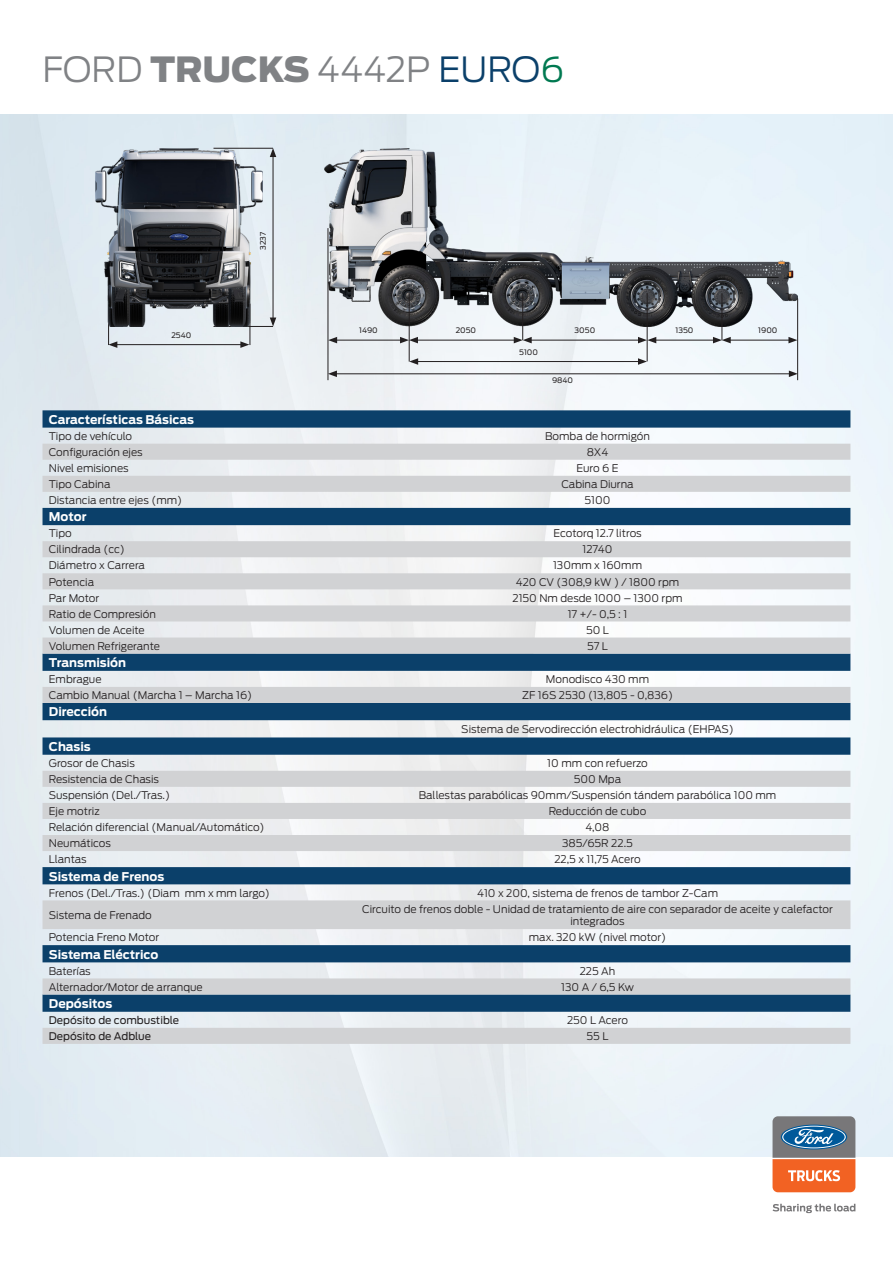
<style>
.page{position:relative;width:893px;height:1263px;background:#fff}
.page>*{position:absolute;margin:0;border:0;box-sizing:border-box;transform-origin:0 0}
.t1{font:300 34.5px "Ford Antenna";color:#808285}
.t2{font:700 12px "Ford Antenna";color:#fff}
.t3{font:300 10.5px/12.6px "Ford Antenna";color:#231f20;text-align:center}
.t4{font:10.5px "Ford Antenna";color:#231f20}
.t5{font:7.5px "Ford Antenna";color:#231f20}
.s1{font-weight:900}
.s2{color:#0b406a}
.s3{color:#017951}
</style>
<div class="page">
<img style="left:0;top:114px;width:893px;height:1044px">
<svg style="left:43px;top:410px;width:807px;height:34px"></svg>
<svg style="left:43px;top:444px;width:807px;height:600px"></svg>
<svg style="left:772px;top:1116px;width:83px;height:76px;background:#a67c6e"></svg>
<svg style="left:772px;top:1204px;width:83px;height:9px"></svg>
<hr style="left:108px;top:304px;width:1px;height:41px;background:#231f20">
<hr style="left:250px;top:304px;width:1px;height:41px;background:#231f20">
<hr style="left:115px;top:344px;width:128px;height:1px;background:#231f20">
<svg style="left:108px;top:341px;width:9px;height:7px"></svg>
<svg style="left:240px;top:341px;width:9px;height:7px"></svg>
<hr style="left:213px;top:148px;width:60px;height:1px;background:#231f20">
<hr style="left:213px;top:326px;width:60px;height:1px;background:#231f20">
<hr style="left:273px;top:155px;width:1px;height:165px;background:#231f20">
<svg style="left:270px;top:148px;width:6px;height:9px"></svg>
<svg style="left:270px;top:317px;width:6px;height:9px"></svg>
<img style="left:95px;top:148px;width:167px;height:178px">
<img style="left:325px;top:149px;width:473px;height:177px">
<hr style="left:328px;top:228px;width:1px;height:152px;background:#231f20">
<hr style="left:409px;top:293px;width:1px;height:68px;background:#231f20">
<hr style="left:647px;top:293px;width:1px;height:68px;background:#231f20">
<hr style="left:522px;top:293px;width:1px;height:47px;background:#231f20">
<hr style="left:722px;top:293px;width:1px;height:47px;background:#231f20">
<hr style="left:797px;top:299px;width:1px;height:81px;background:#231f20">
<hr style="left:416px;top:340px;width:100px;height:1px;background:#231f20">
<hr style="left:416px;top:361px;width:224px;height:1px;background:#231f20">
<svg style="left:409px;top:358px;width:9px;height:7px"></svg>
<svg style="left:638px;top:358px;width:9px;height:7px"></svg>
<hr style="left:529px;top:340px;width:111px;height:1px;background:#231f20">
<svg style="left:514px;top:337px;width:18px;height:6px"></svg>
<hr style="left:335px;top:340px;width:67px;height:1px;background:#231f20">
<svg style="left:328px;top:337px;width:9px;height:6px"></svg>
<svg style="left:400px;top:337px;width:18px;height:6px"></svg>
<hr style="left:334px;top:374px;width:457px;height:1px;background:#231f20">
<svg style="left:328px;top:371px;width:9px;height:6px"></svg>
<svg style="left:789px;top:371px;width:9px;height:6px"></svg>
<hr style="left:654px;top:340px;width:61px;height:1px;background:#231f20">
<svg style="left:638px;top:337px;width:18px;height:6px"></svg>
<hr style="left:728px;top:340px;width:63px;height:1px;background:#231f20">
<svg style="left:713px;top:337px;width:18px;height:6px"></svg>
<svg style="left:788px;top:337px;width:9px;height:6px"></svg>
<p class="t1" style="left:43px;top:40px;width:523px">FORD <span class="s1">TRUCKS</span> 4442P <span class="s2">EURO</span><span class="s3">6</span></p>
<p class="t5" style="left:171px;top:329px;width:22px">2540</p>
<p class="t5" style="left:257px;top:250px;width:19px;rotate:-90deg">3237</p>
<p class="t5" style="left:359px;top:324px;width:20px">1490</p>
<p class="t5" style="left:456px;top:324px;width:22px">2050</p>
<p class="t5" style="left:575px;top:324px;width:22px">3050</p>
<p class="t5" style="left:676px;top:324px;width:19px">1350</p>
<p class="t5" style="left:758px;top:324px;width:21px">1900</p>
<p class="t5" style="left:519px;top:346px;width:20px">5100</p>
<p class="t5" style="left:552px;top:374px;width:23px">9840</p>
<p class="t2" style="left:49px;top:409px;width:147px">Características Básicas</p>
<p class="t3" style="left:49px;top:428px;width:85px">Tipo de vehículo</p>
<p class="t3" style="left:545px;top:428px;width:106px">Bomba de hormigón</p>
<p class="t3" style="left:49px;top:444px;width:95px">Configuración ejes</p>
<p class="t3" style="left:587px;top:444px;width:23px">8X4</p>
<p class="t3" style="left:49px;top:461px;width:81px">Nivel emisiones</p>
<p class="t3" style="left:576px;top:461px;width:44px">Euro 6 E</p>
<p class="t3" style="left:49px;top:477px;width:63px">Tipo Cabina</p>
<p class="t3" style="left:561px;top:477px;width:74px">Cabina Diurna</p>
<p class="t3" style="left:49px;top:493px;width:135px">Distancia entre ejes (mm)</p>
<p class="t3" style="left:585px;top:493px;width:27px">5100</p>
<p class="t2" style="left:49px;top:506px;width:39px">Motor</p>
<p class="t3" style="left:49px;top:526px;width:24px">Tipo</p>
<p class="t3" style="left:553px;top:526px;width:90px">Ecotorq 12.7 litros</p>
<p class="t3" style="left:49px;top:542px;width:78px">Cilindrada (cc)</p>
<p class="t3" style="left:583px;top:542px;width:31px">12740</p>
<p class="t3" style="left:49px;top:558px;width:98px">Diámetro x Carrera</p>
<p class="t3" style="left:553px;top:558px;width:91px">130mm x 160mm</p>
<p class="t3" style="left:49px;top:574px;width:47px">Potencia</p>
<p class="t3" style="left:516px;top:574px;width:165px">420 CV (308,9 kW ) / 1800 rpm</p>
<p class="t3" style="left:49px;top:590px;width:52px">Par Motor</p>
<p class="t3" style="left:512px;top:590px;width:172px">2150 Nm desde 1000 – 1300 rpm</p>
<p class="t3" style="left:49px;top:606px;width:109px">Ratio de Compresión</p>
<p class="t3" style="left:568px;top:606px;width:61px">17 +/- 0,5 : 1</p>
<p class="t3" style="left:49px;top:622px;width:97px">Volumen de Aceite</p>
<p class="t3" style="left:586px;top:622px;width:24px">50 L</p>
<p class="t3" style="left:49px;top:638px;width:113px">Volumen Refrigerante</p>
<p class="t3" style="left:587px;top:638px;width:22px">57 L</p>
<p class="t2" style="left:49px;top:652px;width:79px">Transmisión</p>
<p class="t3" style="left:49px;top:672px;width:54px">Embrague</p>
<p class="t3" style="left:546px;top:672px;width:105px">Monodisco 430 mm</p>
<p class="t3" style="left:49px;top:688px;width:205px">Cambio Manual (Marcha 1 – Marcha 16)</p>
<p class="t3" style="left:522px;top:688px;width:152px">ZF 16S 2530 (13,805 - 0,836)</p>
<p class="t2" style="left:49px;top:701px;width:60px">Dirección</p>
<p class="t3" style="left:461px;top:722px;width:274px">Sistema de Servodirección electrohidráulica (EHPAS)</p>
<p class="t2" style="left:49px;top:736px;width:43px">Chasis</p>
<p class="t3" style="left:49px;top:755px;width:87px">Grosor de Chasis</p>
<p class="t3" style="left:547px;top:755px;width:102px">10 mm con refuerzo</p>
<p class="t3" style="left:49px;top:772px;width:112px">Resistencia de Chasis</p>
<p class="t3" style="left:574px;top:772px;width:49px">500 Mpa</p>
<p class="t3" style="left:49px;top:788px;width:123px">Suspensión (Del./Tras.)</p>
<p class="t3" style="left:419px;top:788px;width:359px">Ballestas parabólicas 90mm/Suspensión tándem parabólica 100 mm</p>
<p class="t3" style="left:49px;top:804px;width:52px">Eje motriz</p>
<p class="t3" style="left:549px;top:804px;width:99px">Reducción de cubo</p>
<p class="t3" style="left:49px;top:820px;width:217px">Relación diferencial (Manual/Automático)</p>
<p class="t3" style="left:585px;top:820px;width:26px">4,08</p>
<p class="t3" style="left:49px;top:836px;width:64px">Neumáticos</p>
<p class="t3" style="left:562px;top:836px;width:72px">385/65R 22.5</p>
<p class="t3" style="left:49px;top:852px;width:39px">Llantas</p>
<p class="t3" style="left:554px;top:852px;width:88px">22,5 x 11,75 Acero</p>
<p class="t2" style="left:49px;top:865px;width:117px">Sistema de Frenos</p>
<p class="t3" style="left:49px;top:885px;width:222px">Frenos (Del./Tras.) (Diam mm x mm largo)</p>
<p class="t3" style="left:477px;top:885px;width:243px">410 x 200, sistema de frenos de tambor Z-Cam</p>
<p class="t3" style="left:49px;top:907px;width:104px">Sistema de Frenado</p>
<p class="t3" style="left:362px;top:901px;width:472px">Circuito de frenos doble - Unidad de tratamiento de aire con separador de aceite y calefactor integrados</p>
<p class="t3" style="left:49px;top:930px;width:112px">Potencia Freno Motor</p>
<p class="t3" style="left:529px;top:930px;width:139px">max. 320 kW (nivel motor)</p>
<p class="t2" style="left:49px;top:943px;width:111px">Sistema Eléctrico</p>
<p class="t3" style="left:49px;top:963px;width:43px">Baterías</p>
<p class="t3" style="left:580px;top:963px;width:37px">225 Ah</p>
<p class="t3" style="left:49px;top:979px;width:155px">Alternador/Motor de arranque</p>
<p class="t3" style="left:561px;top:979px;width:74px">130 A / 6,5 Kw</p>
<p class="t2" style="left:49px;top:993px;width:65px">Depósitos</p>
<p class="t4" style="left:49px;top:1011px;width:132px">Depósito de combustible</p>
<p class="t3" style="left:567px;top:1012px;width:63px">250 L Acero</p>
<p class="t4" style="left:49px;top:1027px;width:104px">Depósito de Adblue</p>
<p class="t3" style="left:587px;top:1029px;width:23px">55 L</p>
</div>
